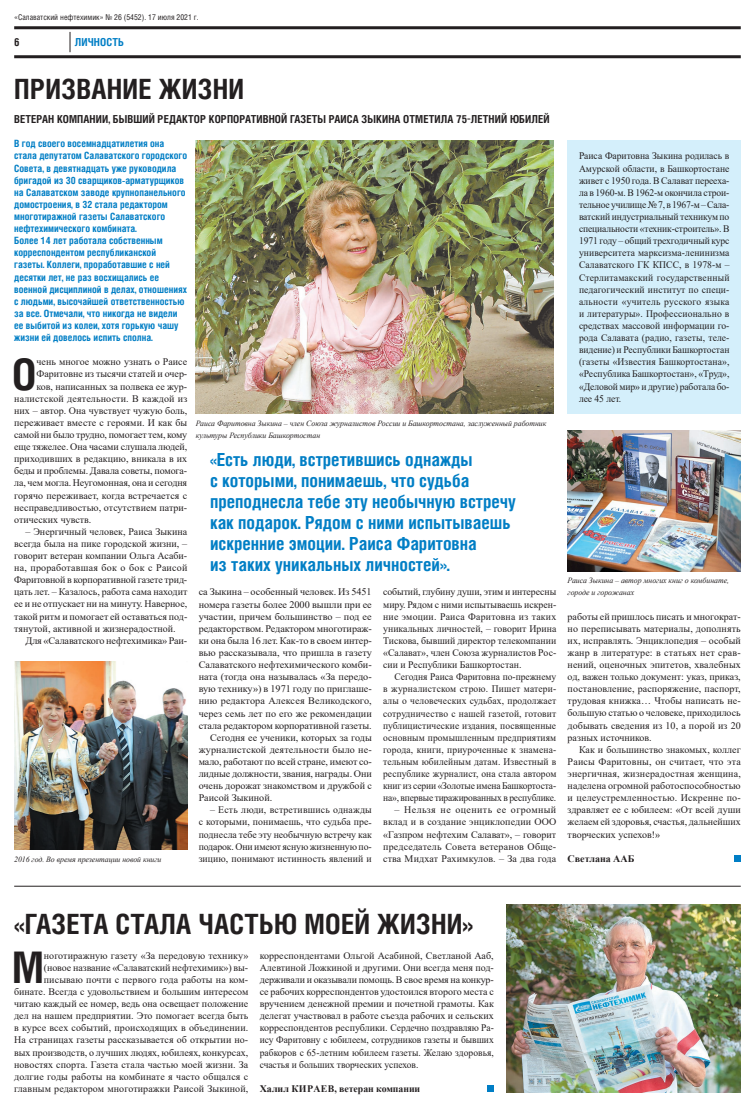
<style>
.page{position:relative;width:755px;height:1106px;background:#fff}
.page>*{position:absolute;margin:0;border:0;box-sizing:border-box;transform-origin:0 0}
.t1{font:700 43.5px "Helios Cond";color:#231f20}
.t2{font:700 27.9px "Helios Cond";letter-spacing:.01em;color:#231f20}
.t3{font:700 18px/21px "Helios Cond";color:#007ec5}
.t4{font:700 11px "Helios Cond";letter-spacing:.01em;color:#231f20}
.t5{font:700 11px "Helios Cond";letter-spacing:.01em;color:#007ec5}
.t6{font:10px/12.1px "Times New Roman";color:#231f20;text-align:justify}
.t7{font:10px/12.1px "Times New Roman";color:#231f20;text-align:justify;scale:.96 1}
.t8{font:700 10px/12.1px "Helios Cond";color:#007ec5}
.t9{font:10px/12.1px "Times New Roman";color:#231f20;text-align:justify;scale:.95 1}
.t10{font:700 10px "Times New Roman";color:#231f20}
.t11{font:italic 8px/12.1px "Times New Roman";letter-spacing:-.005em;color:#231f20}
.t12{font:8px "Helios Cond";color:#231f20}
</style>
<div class="page">
<div style="left:567px;top:141px;width:173px;height:272px;background:#d4effb"></div>
<hr style="left:14px;top:26px;width:726px;height:3px;background:#231f20">
<hr style="left:14px;top:55px;width:726px;height:3px;background:#231f20">
<svg style="left:70px;top:32px;width:1px;height:20px"></svg>
<img style="left:506px;top:904px;width:234px;height:188px">
<hr style="left:14px;top:886px;width:726px;height:1px;background:#231f20">
<img style="left:196px;top:140px;width:357px;height:273px">
<img style="left:14px;top:661px;width:173px;height:188px">
<img style="left:567px;top:430px;width:173px;height:141px">
<div style="left:486px;top:1085px;width:7px;height:6px;background:#007ec5"></div>
<div style="left:733px;top:855px;width:7px;height:7px;background:#007ec5"></div>
<p class="t12" style="left:14px;top:12px;width:186px">«Салаватский нефтехимик» № 26 (5452). 17 июля 2021 г.</p>
<p class="t4" style="left:14px;top:35px;width:7px">6</p>
<p class="t5" style="left:75px;top:35px;width:51px">ЛИЧНОСТЬ</p>
<h2 class="t2" style="left:14px;top:70px;width:231px">ПРИЗВАНИЕ ЖИЗНИ</h2>
<p class="t4" style="left:14px;top:112px;width:536px">ВЕТЕРАН КОМПАНИИ, БЫВШИЙ РЕДАКТОР КОРПОРАТИВНОЙ ГАЗЕТЫ РАИСА ЗЫКИНА ОТМЕТИЛА 75-ЛЕТНИЙ ЮБИЛЕЙ</p>
<p class="t8" style="left:14px;top:138px;width:174px">В год своего восемнадцатилетия она стала депутатом Салаватского городского Совета, в девятнадцать уже руководила бригадой из 30 сварщиков-арматурщиков на Салаватском заводе крупнопанельного домостроения, в 32 стала редактором многотиражной газеты Салаватского нефтехимического комбината.<br>Более 14 лет работала собственным корреспондентом республиканской газеты. Коллеги, проработавшие с ней десятки лет, не раз восхищались ее военной дисциплиной в делах, отношениях с людьми, высочайшей ответственностью за все. Отмечали, что никогда не видели ее выбитой из колеи, хотя горькую чашу жизни ей довелось испить сполна.</p>
<h1 class="t1" style="left:12px;top:344px;width:26px">О</h1>
<p class="t6" style="left:36px;top:355px;width:152px">чень многое можно узнать о Раисе</p>
<p class="t6" style="left:36px;top:368px;width:152px">Фаритовне из тысячи статей и очер-</p>
<p class="t6" style="left:36px;top:380px;width:152px">ков, написанных за полвека ее жур-</p>
<p class="t6" style="left:14px;top:392px;width:174px">налистской деятельности. В каждой из</p>
<p class="t6" style="left:14px;top:404px;width:174px">них – автор. Она чувствует чужую боль,</p>
<p class="t6" style="left:14px;top:416px;width:174px">переживает вместе с героями. И как бы</p>
<p class="t6" style="left:14px;top:428px;width:174px">самой ни было трудно, помогает тем, кому</p>
<p class="t6" style="left:14px;top:440px;width:174px">еще тяжелее. Она часами слушала людей,</p>
<p class="t6" style="left:14px;top:452px;width:174px">приходивших в редакцию, вникала в их</p>
<p class="t6" style="left:14px;top:464px;width:174px">беды и проблемы. Давала советы, помога-</p>
<p class="t6" style="left:14px;top:476px;width:174px">ла, чем могла. Неугомонная, она и сегодня</p>
<p class="t6" style="left:14px;top:489px;width:174px">горячо переживает, когда встречается с</p>
<p class="t6" style="left:14px;top:501px;width:174px">несправедливостью, отсутствием патри-</p>
<p class="t6" style="left:14px;top:513px;width:79px">отических чувств.</p>
<p class="t6" style="left:14px;top:525px;width:174px;text-indent:11px">– Энергичный человек, Раиса Зыкина всегда была на пике городской жизни, – говорит ветеран компании Ольга Асаби&shy;на, проработавшая бок о бок с Раисой Фаритовной в корпоративной газете трид&shy;цать лет. – Казалось, работа сама находит ее и не отпускает ни на минуту. Наверное, такой ритм и помогает ей оставаться под&shy;тянутой, активной и жизнерадостной.</p>
<p class="t6" style="left:26px;top:634px;width:163px">Для «Салаватского нефтехимика» Раи-</p>
<p class="t11" style="left:196px;top:417px;width:352px">Раиса Фаритовна Зыкина – член Союза журналистов России и Башкортостана, заслуженный работник культуры Республики Башкортостан</p>
<h3 class="t3" style="left:210px;top:449px;width:307px">«Есть люди, встретившись однажды<br>с которыми, понимаешь, что судьба преподнесла тебе эту необычную встречу как подарок. Рядом с ними испытываешь искренние эмоции. Раиса Фаритовна<br>из таких уникальных личностей».</h3>
<p class="t6" style="left:383px;top:585px;width:174px">событий, глубину души, этим и интересны миру. Рядом с ними испытываешь искрен&shy;ние эмоции. Раиса Фаритовна из таких уникальных личностей, – говорит Ирина Тискова, бывший директор телекомпании «Салават», член Союза журналистов Рос&shy;сии и Республики Башкортостан.</p>
<p class="t9" style="left:383px;top:670px;width:184px;text-indent:11px">Сегодня Раиса Фаритовна по-прежнему в журналистском строю. Пишет матери&shy;алы о человеческих судьбах, продолжает сотрудничество с нашей газетой, готовит публицистические издания, посвященные основным промышленным предприятиям города, книги, приуроченные к знамена&shy;тельным юбилейным датам. Известный в республике журналист, она стала автором книг из серии «Золотые имена Башкортоста&shy;на», впервые тиражированных в республике.</p>
<p class="t6" style="left:383px;top:803px;width:174px;text-indent:11px">– Нельзя не оценить ее огромный вклад и в создание энциклопедии ООО «Газпром нефтехим Салават», – говорит председатель Совета ветеранов Обще&shy;ства Мидхат Рахимкулов. – За два года</p>
<p class="t6" style="left:198px;top:585px;width:174px">са Зыкина – особенный человек. Из 5451</p>
<p class="t6" style="left:198px;top:598px;width:174px">номера газеты более 2000 вышли при ее</p>
<p class="t6" style="left:198px;top:610px;width:174px">участии, причем большинство – под ее</p>
<p class="t6" style="left:198px;top:622px;width:174px">редакторством. Редактором многотираж-</p>
<p class="t6" style="left:198px;top:634px;width:174px">ки она была 16 лет. Как-то в своем интер-</p>
<p class="t6" style="left:198px;top:646px;width:174px">вью рассказывала, что пришла в газету</p>
<p class="t6" style="left:198px;top:658px;width:174px">Салаватского нефтехимического комби-</p>
<p class="t6" style="left:198px;top:670px;width:174px">ната (тогда она называлась «За передо-</p>
<p class="t6" style="left:198px;top:682px;width:174px">вую технику») в 1971 году по приглаше-</p>
<p class="t6" style="left:198px;top:694px;width:174px">нию редактора Алексея Великодского,</p>
<p class="t6" style="left:198px;top:706px;width:174px">через семь лет по его же рекомендации</p>
<p class="t6" style="left:198px;top:719px;width:174px">стала редактором корпоративной газеты.</p>
<p class="t6" style="left:210px;top:731px;width:163px">Сегодня ее ученики, которых за годы</p>
<p class="t6" style="left:198px;top:743px;width:174px">журналистской деятельности было не-</p>
<p class="t6" style="left:198px;top:755px;width:174px">мало, работают по всей стране, имеют со-</p>
<p class="t6" style="left:198px;top:767px;width:174px">лидные должности, звания, награды. Они</p>
<p class="t6" style="left:198px;top:779px;width:174px">очень дорожат знакомством и дружбой с</p>
<p class="t6" style="left:198px;top:791px;width:75px">Раисой Зыкиной.</p>
<p class="t6" style="left:198px;top:803px;width:174px;text-indent:11px">– Есть люди, встретившись однажды с которыми, понимаешь, что судьба пре&shy;поднесла тебе эту необычную встречу как подарок. Они имеют ясную жизненную по&shy;зицию, понимают истинность явлений и</p>
<p class="t11" style="left:14px;top:853px;width:149px">2016 год. Во время презентации новой книги</p>
<p class="t7" style="left:578px;top:150px;width:158px">Раиса Фаритовна Зыкина родилась в Амурской области, в Башкортостане живет с 1950 года. В Салават перееха&shy;ла в 1960-м. В 1962-м окончила строи&shy;тельное училище № 7, в 1967-м – Сала&shy;ватский индустриальный техникум по специальности «техник-строитель». В 1971 году – общий трехгодичный курс университета марксизма-ленинизма Салаватского ГК КПСС, в 1978-м – Стерлитамакский государственный педагогический институт по специ&shy;альности «учитель русского языка и литературы». Профессионально в средствах массовой информации го&shy;рода Салавата (радио, газеты, теле&shy;видение) и Республики Башкортостан (газеты «Известия Башкортостана», «Республика Башкортостан», «Труд», «Деловой мир» и другие) работала бо&shy;лее 45 лет.</p>
<p class="t11" style="left:567px;top:574px;width:163px">Раиса Зыкина – автор многих книг о комбинате, городе и горожанах</p>
<p class="t6" style="left:567px;top:610px;width:174px">работы ей пришлось писать и многократ&shy;но переписывать материалы, дополнять их, исправлять. Энциклопедия – особый жанр в литературе: в статьях нет срав&shy;нений, оценочных эпитетов, хвалебных од, важен только документ: указ, приказ, постановление, распоряжение, паспорт, трудовая книжка… Чтобы написать не&shy;большую статью о человеке, приходилось добывать сведения из 10, а порой из 20 разных источников.</p>
<p class="t6" style="left:567px;top:743px;width:174px;text-indent:11px">Как и большинство знакомых, коллег Раисы Фаритовны, он считает, что эта энергичная, жизнерадостная женщина, наделена огромной работоспособностью и целеустремленностью. Искренне по&shy;здравляет ее с юбилеем: «От всей души желаем ей здоровья, счастья, дальнейших творческих успехов!»</p>
<p class="t10" style="left:567px;top:851px;width:68px">Светлана ААБ</p>
<h2 class="t2" style="left:14px;top:905px;width:460px">«ГАЗЕТА СТАЛА ЧАСТЬЮ МОЕЙ ЖИЗНИ»</h2>
<h1 class="t1" style="left:12px;top:937px;width:33px">М</h1>
<p class="t6" style="left:14px;top:949px;width:235px;text-align:right">ноготиражную газету «За передовую технику» (новое название «Салаватский нефтехимик») вы&shy;писываю почти с первого года работы на ком&shy;бинате. Всегда с удовольствием и большим интересом читаю каждый ее номер, ведь она освещает положение дел на нашем предприятии. Это помогает всегда быть в курсе всех событий, происходящих в объединении.<br>На страницах газеты рассказывается об открытии но&shy;вых производств, о лучших людях, юбилеях, конкурсах, новостях спорта. Газета стала частью моей жизни. За долгие годы работы на комбинате я часто общался с главным редактором многотиражки Раисой Зыкиной,</p>
<p class="t6" style="left:259px;top:949px;width:235px">корреспондентами Ольгой Асабиной, Светланой Ааб, Алевтиной Ложкиной и другими. Они всегда меня под&shy;держивали и оказывали помощь. В свое время на конкур&shy;се рабочих корреспондентов удостоился второго места с вручением денежной премии и почетной грамоты. Как делегат участвовал в работе съезда рабочих и сельских корреспондентов республики. Сердечно поздравляю Ра&shy;ису Фаритовну с юбилеем, сотрудников газеты и бывших рабкоров с 65-летним юбилеем газеты. Желаю здоровья, счастья и больших творческих успехов.</p>
<p class="t10" style="left:259px;top:1081px;width:162px">Халил КИРАЕВ, ветеран компании</p>
</div>
